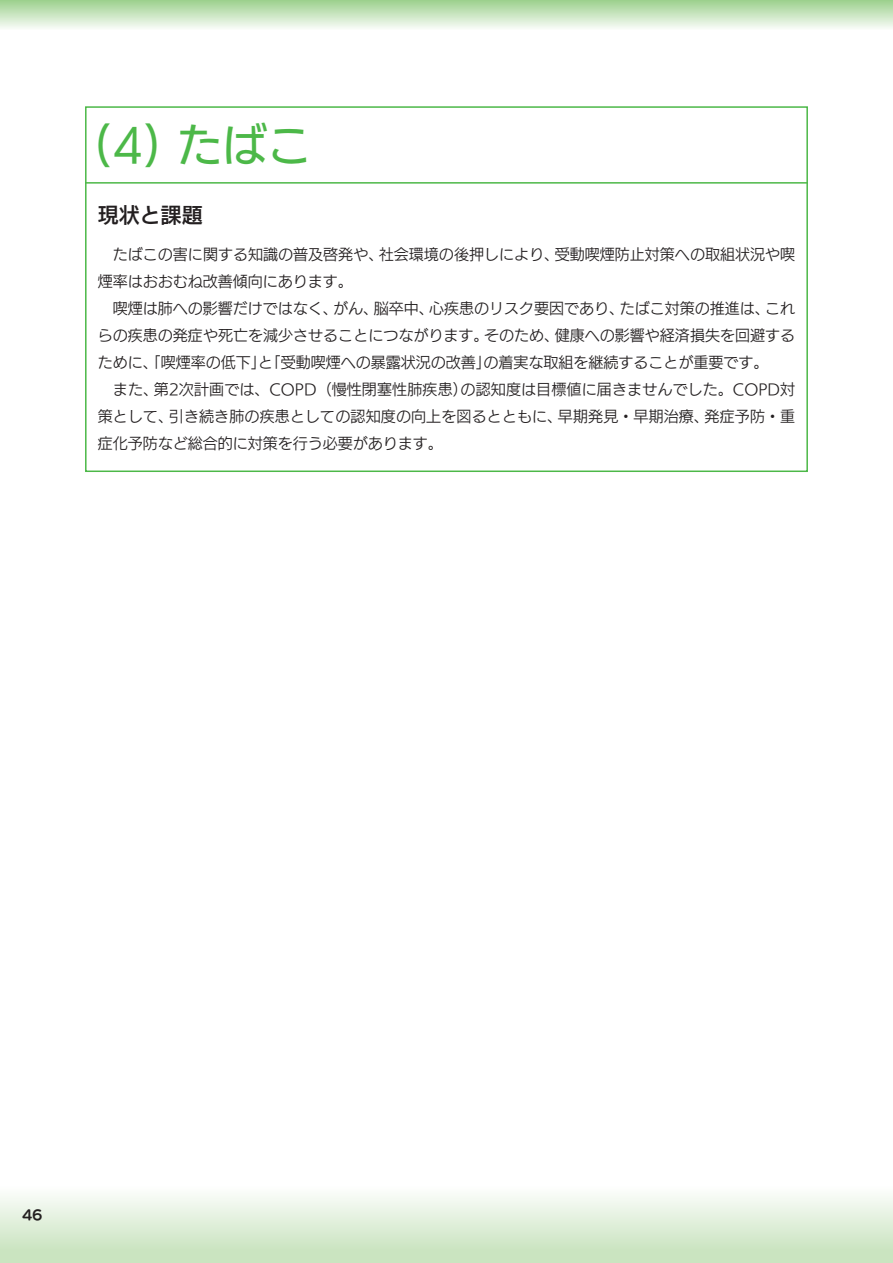
<style>
.page{position:relative;width:893px;height:1263px;background:#fff}
.page>*{position:absolute;margin:0;border:0;box-sizing:border-box;transform-origin:0 0}
.t1{font:45px "UD Kakugo Large Pro M";color:#4cb848}
.t2{font:21px "UD Kakugo Large Pro DB";color:#231f20}
.t3{font:15px/27px "UD Kakugo Large Pro R";color:#231f20}
.t4{font:13.5px "UD Marugo Large Pro B";color:#231f20}
</style>
<div class="page">
<div style="left:0;top:1186px;width:893px;height:77px;background:linear-gradient(to bottom,#fdfefd,#c3e0b8)"></div>
<div style="left:0;top:0;width:893px;height:30px;background:linear-gradient(to bottom,#9cd08d,#f7fbf6)"></div>
<div style="left:85px;top:106px;width:723px;height:366px;border:2px solid #4cb848"></div>
<hr style="left:85px;top:182px;width:723px;height:2px;background:#4cb848">
<h1 class="t1" style="left:94px;top:108px;width:220px">(4) たばこ</h1>
<h2 class="t2" style="left:98px;top:197px;width:106px">現状と課題</h2>
<p class="t3" style="left:98px;top:240px;width:699px">　たばこの害に関する知識の普及啓発や、社会環境の後押しにより、受動喫煙防止対策への取組状況や喫煙率はおおむね改善傾向にあります。<br>　喫煙は肺への影響だけではなく、がん、脳卒中、心疾患のリスク要因であり、たばこ対策の推進は、これらの疾患の発症や死亡を減少させることにつながります。そのため、健康への影響や経済損失を回避するために、「喫煙率の低下」と「受動喫煙への暴露状況の改善」の着実な取組を継続することが重要です。<br>　また、第2次計画では、COPD（慢性閉塞性肺疾患）の認知度は目標値に届きませんでした。COPD対策として、引き続き肺の疾患としての認知度の向上を図るとともに、早期発見・早期治療、発症予防・重症化予防など総合的に対策を行う必要があります。</p>
<p class="t4" style="left:22px;top:1203px;width:22px">46</p>
</div>
